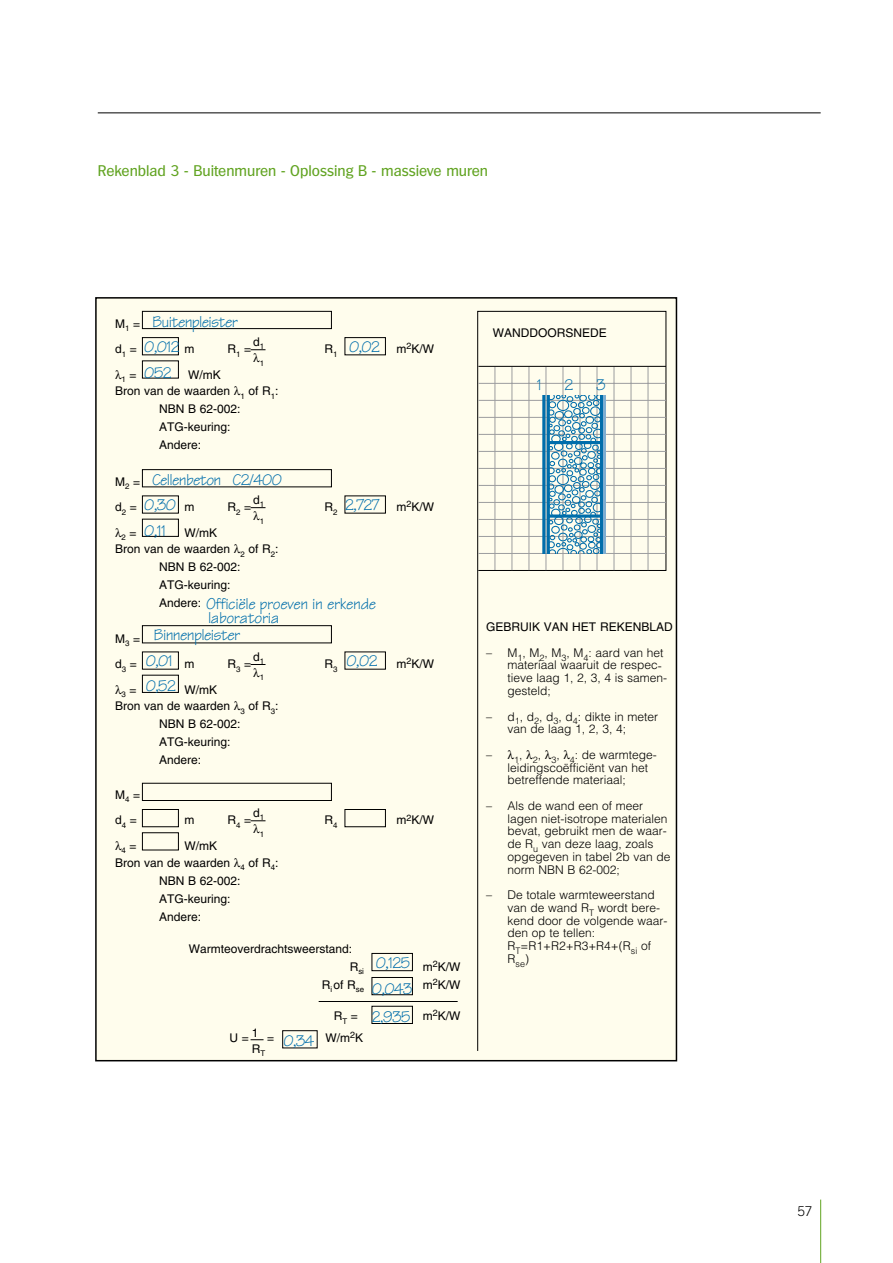
<style>
.page{position:relative;width:893px;height:1263px;background:#fff}
.page>*{position:absolute;margin:0;border:0;box-sizing:border-box;transform-origin:0 0}
.t1{font:16.5px/25.5px "Tekton LT";letter-spacing:-.04em;color:#006eab}
.t2{font:16.5px/13.5px "Tekton LT";letter-spacing:-.02em;color:#006eab}
.t3{font:15px "Plymouth";color:#62a422}
.t4{font:300 13.5px "Trade Gothic";color:#000}
.t5{font:300 12px/12.8px "Helvetica LT";color:#000}
.t6{font:12px/18px "Helvetica LT";color:#000}
.t7{font:7.8px "Helvetica LT";color:#000}
</style>
<div class="page">
<hr style="left:98px;top:113px;width:723px;height:1px;background:#000">
<hr style="left:820px;top:1199px;width:1px;height:64px;background:#62a422">
<div style="left:96px;top:298px;width:580px;height:763px;background:#fffded"></div>
<svg style="left:142px;top:311px;width:271px;height:738px"></svg>
<svg style="left:477px;top:311px;width:190px;height:740px"></svg>
<hr style="left:512px;top:367px;width:1px;height:203px;background:#9c9d9f">
<hr style="left:529px;top:367px;width:1px;height:203px;background:#9c9d9f">
<hr style="left:546px;top:367px;width:1px;height:203px;background:#9c9d9f">
<hr style="left:563px;top:367px;width:1px;height:203px;background:#9c9d9f">
<hr style="left:580px;top:367px;width:1px;height:203px;background:#9c9d9f">
<hr style="left:597px;top:367px;width:1px;height:203px;background:#9c9d9f">
<hr style="left:614px;top:367px;width:1px;height:203px;background:#9c9d9f">
<hr style="left:631px;top:367px;width:1px;height:203px;background:#9c9d9f">
<hr style="left:648px;top:367px;width:1px;height:203px;background:#9c9d9f">
<hr style="left:478px;top:383px;width:188px;height:1px;background:#9c9d9f">
<hr style="left:478px;top:366px;width:188px;height:1px;background:#000">
<hr style="left:478px;top:400px;width:188px;height:1px;background:#9c9d9f">
<hr style="left:478px;top:417px;width:188px;height:1px;background:#9c9d9f">
<hr style="left:478px;top:434px;width:188px;height:1px;background:#9c9d9f">
<hr style="left:478px;top:451px;width:188px;height:1px;background:#9c9d9f">
<hr style="left:478px;top:468px;width:188px;height:1px;background:#9c9d9f">
<hr style="left:478px;top:485px;width:188px;height:1px;background:#9c9d9f">
<hr style="left:478px;top:502px;width:188px;height:1px;background:#9c9d9f">
<hr style="left:478px;top:519px;width:188px;height:1px;background:#9c9d9f">
<hr style="left:478px;top:536px;width:188px;height:1px;background:#9c9d9f">
<hr style="left:478px;top:553px;width:188px;height:1px;background:#9c9d9f">
<svg style="left:251px;top:349px;width:14px;height:1px"></svg>
<svg style="left:251px;top:507px;width:14px;height:1px"></svg>
<svg style="left:251px;top:664px;width:14px;height:1px"></svg>
<svg style="left:251px;top:820px;width:14px;height:1px"></svg>
<svg style="left:251px;top:1039px;width:13px;height:1px"></svg>
<hr style="left:319px;top:1001px;width:139px;height:1px;background:#000">
<hr style="left:542px;top:396px;width:3px;height:157px;background:#006eab">
<svg style="left:547px;top:396px;width:56px;height:157px"></svg>
<hr style="left:603px;top:396px;width:3px;height:157px;background:#7daed2">
<p class="t3" style="left:98px;top:161px;width:392px">Rekenblad 3 - Buitenmuren - Oplossing B - massieve muren</p>
<h1 class="t1" style="left:144px;top:309px;width:95px;text-indent:8px">Buitenpleister<br>0,012</h1>
<p class="t6" style="left:115px;top:311px;width:27px;line-height:25.5px">M<sub>1</sub> = d<sub>1</sub> =</p>
<p class="t6" style="left:253px;top:332px;width:13px">d<sub>1</sub></p>
<p class="t7" style="left:253px;top:358px;width:12px">●1</p>
<h1 class="t1" style="left:349px;top:334px;width:33px">0,02</h1>
<p class="t6" style="left:184px;top:340px;width:11px">m</p>
<p class="t6" style="left:228px;top:340px;width:25px">R<sub>1</sub> =</p>
<p class="t6" style="left:325px;top:340px;width:14px">R<sub>1</sub></p>
<p class="t6" style="left:396px;top:340px;width:39px">m<sup>2</sup>K/W</p>
<h1 class="t1" style="left:144px;top:360px;width:29px">052</h1>
<p class="t7" style="left:115px;top:375px;width:23px">●1 <sup>=</sup></p>
<p class="t6" style="left:115px;top:366px;width:165px;line-height:16.5px;text-indent:73px">W/mK<br>Bron van de waarden ●<sub>1</sub> of R<sub>1</sub>:</p>
<p class="t6" style="left:159px;top:400px;width:83px">NBN B 62-002:<br>ATG-keuring:<br>Andere:</p>
<h1 class="t1" style="left:144px;top:467px;width:139px;text-indent:8px">Cellenbeton C2/400<br>0,30</h1>
<p class="t6" style="left:115px;top:469px;width:27px;line-height:25.5px">M<sub>2</sub> = d<sub>2</sub> =</p>
<p class="t6" style="left:253px;top:490px;width:13px">d<sub>1</sub></p>
<p class="t7" style="left:253px;top:516px;width:12px">●1</p>
<h1 class="t1" style="left:345px;top:492px;width:36px">2,727</h1>
<p class="t6" style="left:184px;top:498px;width:11px">m</p>
<p class="t6" style="left:228px;top:498px;width:25px">R<sub>2</sub> =</p>
<p class="t6" style="left:325px;top:498px;width:14px">R<sub>2</sub></p>
<p class="t6" style="left:396px;top:498px;width:39px">m<sup>2</sup>K/W</p>
<h1 class="t1" style="left:144px;top:518px;width:23px">0,11</h1>
<p class="t7" style="left:115px;top:533px;width:23px">●2 <sup>=</sup></p>
<p class="t6" style="left:115px;top:524px;width:165px;line-height:16.5px;text-indent:69px">W/mK<br>Bron van de waarden ●<sub>2</sub> of R<sub>2</sub>:</p>
<p class="t6" style="left:159px;top:558px;width:83px">NBN B 62-002:<br>ATG-keuring:<br>Andere:</p>
<h1 class="t2" style="left:206px;top:597px;width:172px">Officiële proeven in erkende laboratoria</h1>
<h1 class="t1" style="left:146px;top:622px;width:96px;text-indent:8px">Binnenpleister<br>0,01</h1>
<p class="t6" style="left:115px;top:626px;width:27px;line-height:25.5px">M<sub>3</sub> = d<sub>3</sub> =</p>
<p class="t6" style="left:253px;top:647px;width:13px">d<sub>1</sub></p>
<p class="t7" style="left:253px;top:673px;width:12px">●1</p>
<h1 class="t1" style="left:347px;top:648px;width:33px">0,02</h1>
<p class="t6" style="left:184px;top:655px;width:11px">m</p>
<p class="t6" style="left:228px;top:655px;width:25px">R<sub>3</sub> =</p>
<p class="t6" style="left:325px;top:655px;width:14px">R<sub>3</sub></p>
<p class="t6" style="left:396px;top:655px;width:39px">m<sup>2</sup>K/W</p>
<h1 class="t1" style="left:146px;top:673px;width:32px">0,52</h1>
<p class="t7" style="left:115px;top:690px;width:23px">●3 <sup>=</sup></p>
<p class="t6" style="left:115px;top:681px;width:165px;line-height:16.5px;text-indent:69px">W/mK<br>Bron van de waarden ●<sub>3</sub> of R<sub>3</sub>:</p>
<p class="t6" style="left:159px;top:715px;width:83px">NBN B 62-002:<br>ATG-keuring:<br>Andere:</p>
<p class="t6" style="left:115px;top:782px;width:27px;line-height:25.5px">M<sub>4</sub> = d<sub>4</sub> =</p>
<p class="t6" style="left:253px;top:803px;width:13px">d<sub>1</sub></p>
<p class="t7" style="left:253px;top:829px;width:12px">●1</p>
<p class="t6" style="left:184px;top:811px;width:11px">m</p>
<p class="t6" style="left:228px;top:811px;width:25px">R<sub>4</sub> =</p>
<p class="t6" style="left:325px;top:811px;width:14px">R<sub>4</sub></p>
<p class="t6" style="left:396px;top:811px;width:39px">m<sup>2</sup>K/W</p>
<p class="t7" style="left:115px;top:846px;width:23px">●4 <sup>=</sup></p>
<p class="t6" style="left:115px;top:837px;width:165px;line-height:16.5px;text-indent:69px">W/mK<br>Bron van de waarden ●<sub>4</sub> of R<sub>4</sub>:</p>
<p class="t6" style="left:159px;top:871px;width:83px">NBN B 62-002:<br>ATG-keuring:<br>Andere:</p>
<p class="t6" style="left:189px;top:940px;width:165px">Warmteoverdrachtsweerstand:</p>
<p class="t7" style="left:350px;top:967px;width:16px"><sup>R</sup>si</p>
<p class="t6" style="left:423px;top:958px;width:39px">m<sup>2</sup>K/W</p>
<p class="t6" style="left:322px;top:976px;width:44px">R<sub>i</sub>of R<sub>se</sub></p>
<p class="t6" style="left:423px;top:976px;width:39px">m<sup>2</sup>K/W</p>
<p class="t6" style="left:334px;top:1007px;width:26px">R<sub>T</sub> =</p>
<p class="t6" style="left:423px;top:1007px;width:39px">m<sup>2</sup>K/W</p>
<p class="t6" style="left:229px;top:1029px;width:21px">U =</p>
<p class="t6" style="left:267px;top:1029px;width:9px">=</p>
<p class="t6" style="left:325px;top:1029px;width:39px">W/m<sup>2</sup>K</p>
<h1 class="t1" style="left:372px;top:950px;width:42px">0,125<br>0,043</h1>
<h1 class="t1" style="left:372px;top:1004px;width:40px">2,935</h1>
<p class="t6" style="left:252px;top:1024px;width:15px;line-height:16.5px">1<br>R<sub>T</sub></p>
<h1 class="t1" style="left:283px;top:1028px;width:32px">0,34</h1>
<p class="t6" style="left:493px;top:324px;width:115px">WANDDOORSNEDE</p>
<h1 class="t1" style="left:537px;top:372px;width:6px">1</h1>
<h1 class="t1" style="left:565px;top:372px;width:10px">2</h1>
<h1 class="t1" style="left:596px;top:372px;width:11px">3</h1>
<p class="t6" style="left:486px;top:618px;width:188px">GEBRUIK VAN HET REKENBLAD</p>
<p class="t5" style="left:508px;top:646px;width:161px;text-indent:-21px">– M<sub>1</sub>, M<sub>2</sub>, M<sub>3</sub>, M<sub>4</sub>: aard van het materiaal waaruit de respec&shy;tieve laag 1, 2, 3, 4 is samen&shy;gesteld;</p>
<p class="t5" style="left:508px;top:710px;width:152px;text-indent:-21px">– d<sub>1</sub>, d<sub>2</sub>, d<sub>3</sub>, d<sub>4</sub>: dikte in meter van de laag 1, 2, 3, 4;</p>
<p class="t5" style="left:508px;top:748px;width:151px;text-indent:-21px">– ●<sub>1</sub>, ●<sub>2</sub>, ●<sub>3</sub>, ●<sub>4</sub>: de warmtege&shy;leidingscoëfficiënt van het betreffende materiaal;</p>
<p class="t5" style="left:508px;top:799px;width:165px;text-indent:-21px">– Als de wand een of meer lagen niet-isotrope materialen bevat, gebruikt men de waar&shy;de R<sub>u</sub> van deze laag, zoals opgegeven in tabel 2b van de norm NBN B 62-002;</p>
<p class="t5" style="left:508px;top:888px;width:162px;text-indent:-21px">– De totale warmteweerstand van de wand R<sub>T</sub> wordt bere&shy;kend door de volgende waar&shy;den op te tellen:<br>R<sub>T</sub>=R1+R2+R3+R4+(R<sub>si</sub> of<br>R<sub>se</sub>)</p>
<p class="t4" style="left:797px;top:1203px;width:8px">57</p>
</div>
